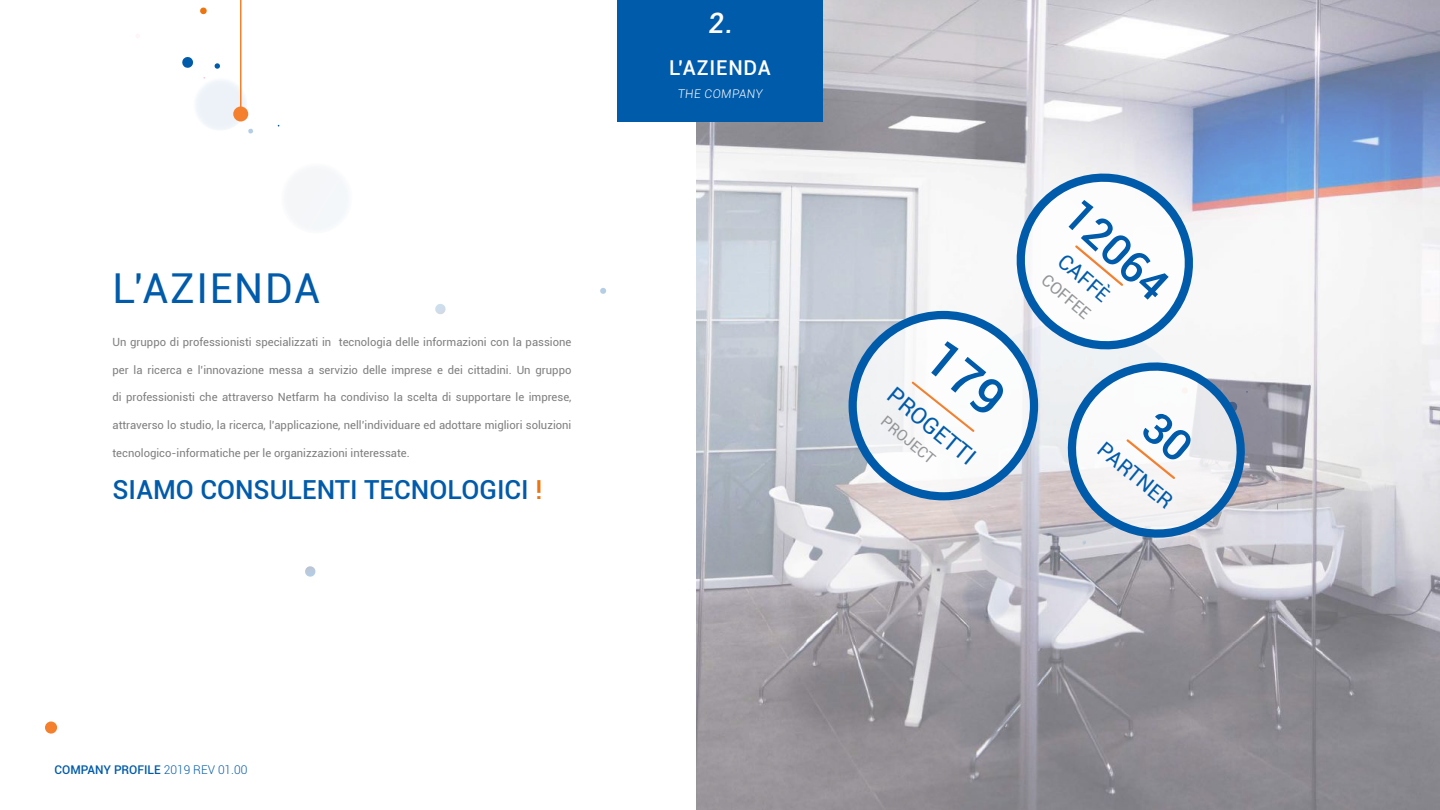
<style>
.page{position:relative;width:1440px;height:810px;background:#fff}
.page>*{position:absolute;margin:0;border:0;box-sizing:border-box;transform-origin:0 0}
.t1{font:500 43.5px "Roboto";color:#005baa}
.t2{font:41.25px "Roboto";letter-spacing:.04em;color:#005baa}
.t3{font:500 28.2px "Roboto";color:#fff}
.t4{font:500 26.25px "Roboto";color:#005baa}
.t5{font:22.8px "Roboto";color:#005baa}
.t6{font:21px "Roboto";color:#005baa}
.t7{font:500 20.48px "Roboto";letter-spacing:.04em;color:#fff}
.t8{font:16.5px "Roboto";color:#929497}
.t9{font:15.23px "Roboto";color:#929497}
.t10{font:500 12px "Roboto";color:#005baa}
.t11{font:300 11.93px "Roboto";color:#fff}
.t12{font:11.25px "Roboto";color:#7f7f7f}
.s1{color:#ed750f}
.s2{font-weight:300}
.s3{font-size:19.5px}
</style>
<div class="page">
<svg style="left:200px;top:7px;width:7px;height:8px"></svg>
<div style="left:311px;top:181px;width:36px;height:48px;background:#f5f7f9"></div>
<svg style="left:182px;top:57px;width:71px;height:77px"></svg>
<div style="left:45px;top:721px;width:12px;height:13px;background:#f4802e;border-radius:50%"></div>
<svg style="left:305px;top:566px;width:11px;height:11px"></svg>
<svg style="left:600px;top:288px;width:6px;height:6px"></svg>
<svg style="left:435px;top:304px;width:11px;height:10px"></svg>
<img style="left:696px;top:0;width:744px;height:810px">
<hr style="left:240px;top:0;width:2px;height:114px;background:#f4802e">
<div style="left:233px;top:106px;width:15px;height:16px;background:#f4802e;border-radius:50%"></div>
<div style="left:617px;top:0;width:206px;height:121px;background:#005baa"></div>
<svg style="left:845px;top:156px;width:419px;height:391px"></svg>
<h2 class="t2" style="left:112px;top:260px;width:209px">L'AZIENDA</h2>
<p class="t12" style="left:112px;top:334px;width:460px">Un gruppo di professionisti specializzati in tecnologia delle informazioni con la passione</p>
<p class="t12" style="left:112px;top:362px;width:460px">per la ricerca e l’innovazione messa a servizio delle imprese e dei cittadini. Un gruppo</p>
<p class="t12" style="left:112px;top:390px;width:460px">di professionisti che attraverso Netfarm ha condiviso la scelta di supportare le imprese,</p>
<p class="t12" style="left:112px;top:417px;width:460px">attraverso lo studio, la ricerca, l’applicazione, nell’individuare ed adottare migliori soluzioni</p>
<p class="t12" style="left:112px;top:445px;width:299px">tecnologico-informatiche per le organizzazioni interessate.</p>
<h3 class="t4" style="left:112px;top:471px;width:431px">SIAMO CONSULENTI TECNOLOGICI <span class="s1">!</span></h3>
<h3 class="t3" style="left:707px;top:4px;width:30px">2.</h3>
<h3 class="t7" style="left:669px;top:53px;width:103px">L'AZIENDA</h3>
<p class="t11" style="left:677px;top:85px;width:88px">THE COMPANY</p>
<h3 class="t3" style="left:710px;top:4px;width:25px">N</h3>
<h3 class="t7" style="left:684px;top:53px;width:74px">TITOLO</h3>
<p class="t11" style="left:685px;top:85px;width:73px">TITOLO ENG</p>
<p class="t10" style="left:55px;top:761px;width:194px">COMPANY PROFILE <span class="s2">2019 REV 01.00</span></p>
<h3 class="t5" style="left:900px;top:380px;width:108px;rotate:39deg">PROGETTI</h3>
<h3 class="t9" style="left:890px;top:411px;width:67px;rotate:40deg">PROJECT</h3>
<h1 class="t1" style="left:1092px;top:185px;width:125px;rotate:43deg">12064</h1>
<h3 class="t6" style="left:1070px;top:247px;width:62px;rotate:40deg">CAFF<span class="s3">È</span></h3>
<h3 class="t8" style="left:1051px;top:269px;width:60px;rotate:40deg">COFFEE</h3>
<h3 class="t6" style="left:1110px;top:435px;width:92px;rotate:40deg">PARTNER</h3>
</div>
